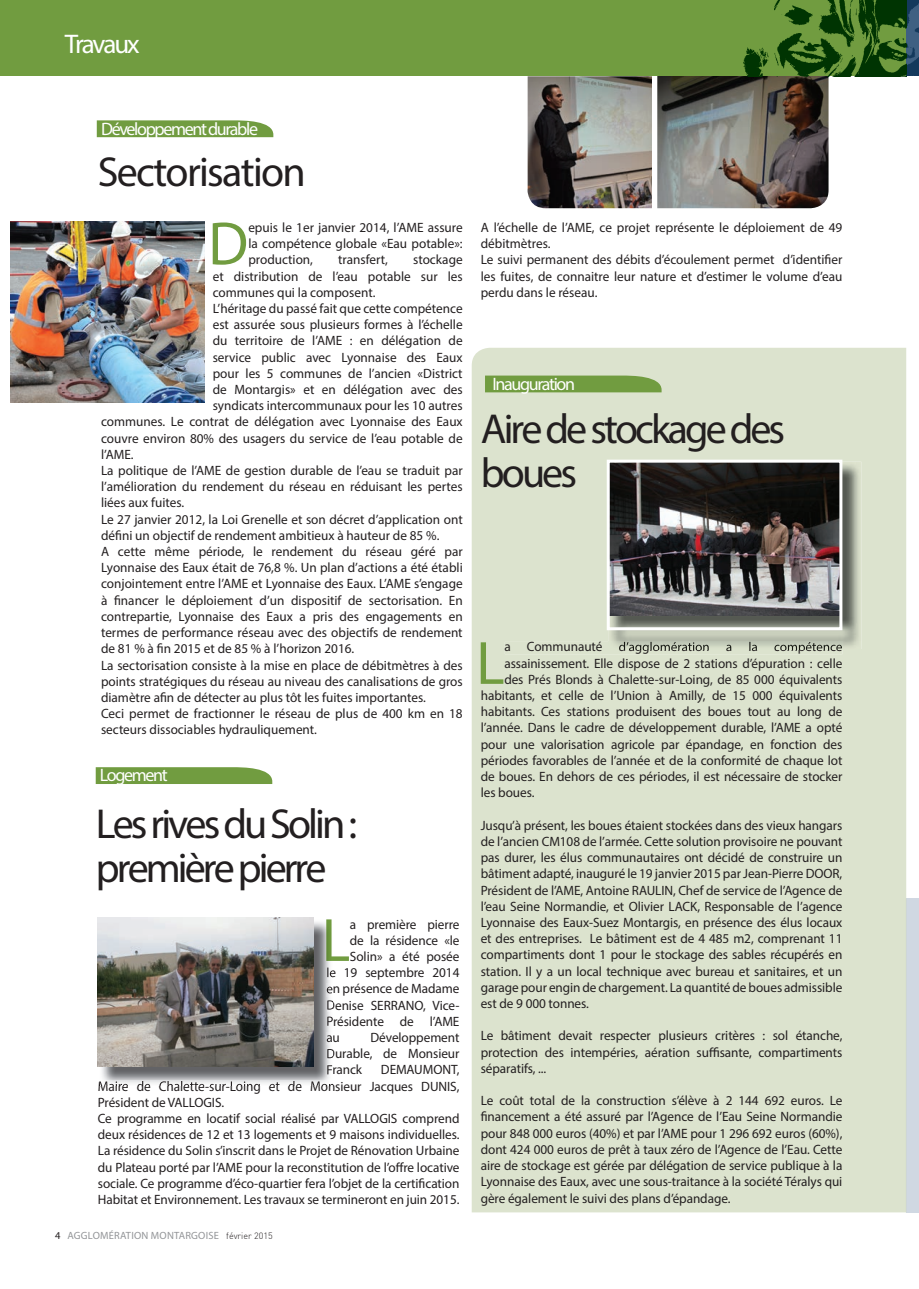
<style>
.page{position:relative;width:919px;height:1289px;background:#fff}
.page>*{position:absolute;margin:0;border:0;box-sizing:border-box;transform-origin:0 0}
.t1{font:61.5px "Myriad Pro";color:#719c40}
.t2{font:42px/43.5px "Myriad Pro";letter-spacing:-.07em;color:#231f20}
.t3{font:42px "Myriad Pro";letter-spacing:-.04em;color:#231f20}
.t4{font:27px "Myriad Pro";letter-spacing:-.08em;color:#fff}
.t5{font:18px "Myriad Pro";letter-spacing:-.075em;color:#fff}
.t6{font:13.5px/16.2px "Myriad Pro";letter-spacing:-.005em;color:#231f20;text-align:justify}
.t7{font:10.5px "Myriad Pro";letter-spacing:.02em;color:#939598}
.s1{color:#231f20}
.s2{font-family:"DIN";font-weight:300;font-size:9px;color:#231f20}
</style>
<div class="page">
<div style="left:906px;top:898px;width:12px;height:314px;background:#d0d8e2"></div>
<div style="left:471px;top:348px;width:435px;height:864px;background:#dce3ce"></div>
<div style="left:505px;top:642px;width:337px;height:12px;background:#dce3ce"></div>
<img style="left:906px;top:0;width:12px;height:76px">
<svg style="left:97px;top:120px;width:176px;height:17px;background:#78a149"></svg>
<img style="left:11px;top:222px;width:193px;height:180px">
<img style="left:527px;top:76px;width:125px;height:132px">
<svg style="left:96px;top:767px;width:176px;height:17px;background:#76a048"></svg>
<img style="left:100px;top:919px;width:232px;height:161px">
<img style="left:326px;top:919px;width:6px;height:41px">
<svg style="left:327px;top:967px;width:5px;height:58px"></svg>
<svg style="left:327px;top:1032px;width:5px;height:43px"></svg>
<img style="left:100px;top:1080px;width:232px;height:5px">
<img style="left:98px;top:917px;width:215px;height:149px">
<img style="left:657px;top:76px;width:171px;height:132px">
<div style="left:0;top:0;width:906px;height:76px;background:#719c40"></div>
<img style="left:743px;top:0;width:163px;height:76px">
<svg style="left:485px;top:375px;width:176px;height:17px;background:#77a048"></svg>
<img style="left:608px;top:461px;width:253px;height:188px">
<img style="left:608px;top:642px;width:234px;height:7px">
<img style="left:610px;top:463px;width:228px;height:152px">
<div style="left:606px;top:459px;width:236px;height:171px;border:3px solid #fff"></div>
<h3 class="t4" style="left:65px;top:27px;width:76px">Travaux</h3>
<h3 class="t5" style="left:101px;top:117px;width:158px">Développement durable</h3>
<h2 class="t3" style="left:98px;top:146px;width:209px">Sectorisation</h2>
<h1 class="t1" style="left:208px;top:206px;width:42px">D</h1>
<p class="t6" style="left:248px;top:219px;width:216px">epuis le 1er janvier 2014, l’AME assure la compétence globale «Eau potable»: production,</p>
<p class="t6" style="left:338px;top:251px;width:51px">transfert,</p>
<p class="t6" style="left:413px;top:251px;width:51px">stockage</p>
<p class="t6" style="left:213px;top:268px;width:251px">et distribution de l’eau potable sur les</p>
<p class="t6" style="left:213px;top:284px;width:164px">communes qui la composent.</p>
<p class="t6" style="left:213px;top:300px;width:251px">L’héritage du passé fait que cette compétence</p>
<p class="t6" style="left:213px;top:316px;width:251px">est assurée sous plusieurs formes à l’échelle</p>
<p class="t6" style="left:213px;top:332px;width:251px">du territoire de l’AME : en délégation de</p>
<p class="t6" style="left:213px;top:349px;width:251px">service public avec Lyonnaise des Eaux</p>
<p class="t6" style="left:213px;top:365px;width:251px">pour les 5 communes de l’ancien «District</p>
<p class="t6" style="left:213px;top:381px;width:251px">de Montargis» et en délégation avec des</p>
<p class="t6" style="left:213px;top:397px;width:251px">syndicats intercommunaux pour les 10 autres</p>
<p class="t6" style="left:101px;top:413px;width:363px">communes. Le contrat de délégation avec Lyonnaise des Eaux</p>
<p class="t6" style="left:101px;top:430px;width:363px">couvre environ 80% des usagers du service de l’eau potable de</p>
<p class="t6" style="left:101px;top:446px;width:34px">l’AME.</p>
<p class="t6" style="left:101px;top:462px;width:363px">La politique de l’AME de gestion durable de l’eau se traduit par</p>
<p class="t6" style="left:101px;top:478px;width:363px">l’amélioration du rendement du réseau en réduisant les pertes</p>
<p class="t6" style="left:101px;top:494px;width:85px">liées aux fuites.</p>
<p class="t6" style="left:101px;top:511px;width:363px">Le 27 janvier 2012, la Loi Grenelle et son décret d’application ont</p>
<p class="t6" style="left:101px;top:527px;width:340px">défini un objectif de rendement ambitieux à hauteur de 85 %.</p>
<p class="t6" style="left:101px;top:543px;width:363px">A cette même période, le rendement du réseau géré par</p>
<p class="t6" style="left:101px;top:559px;width:363px">Lyonnaise des Eaux était de 76,8 %. Un plan d’actions a été établi</p>
<p class="t6" style="left:101px;top:575px;width:363px">conjointement entre l’AME et Lyonnaise des Eaux. L’AME s’engage</p>
<p class="t6" style="left:101px;top:592px;width:363px">à financer le déploiement d’un dispositif de sectorisation. En</p>
<p class="t6" style="left:101px;top:608px;width:363px">contrepartie, Lyonnaise des Eaux a pris des engagements en</p>
<p class="t6" style="left:101px;top:624px;width:363px">termes de performance réseau avec des objectifs de rendement</p>
<p class="t6" style="left:101px;top:640px;width:255px">de 81 % à fin 2015 et de 85 % à l’horizon 2016.</p>
<p class="t6" style="left:101px;top:656px;width:363px">La sectorisation consiste à la mise en place de débitmètres à des</p>
<p class="t6" style="left:101px;top:673px;width:363px">points stratégiques du réseau au niveau des canalisations de gros</p>
<p class="t6" style="left:101px;top:689px;width:326px">diamètre afin de détecter au plus tôt les fuites importantes.</p>
<p class="t6" style="left:101px;top:705px;width:363px">Ceci permet de fractionner le réseau de plus de 400 km en 18</p>
<p class="t6" style="left:101px;top:721px;width:217px">secteurs dissociables hydrauliquement.</p>
<h3 class="t5" style="left:100px;top:764px;width:69px">Logement</h3>
<h2 class="t2" style="left:96px;top:801px;width:263px">Les rives du Solin : première pierre</h2>
<h1 class="t1" style="left:322px;top:902px;width:30px">L</h1>
<p class="t6" style="left:350px;top:915px;width:111px">a première pierre</p>
<p class="t6" style="left:350px;top:931px;width:111px">de la résidence «le</p>
<p class="t6" style="left:350px;top:948px;width:111px">Solin» a été posée</p>
<p class="t6" style="left:326px;top:964px;width:135px">le 19 septembre 2014</p>
<p class="t6" style="left:326px;top:980px;width:135px">en présence de Madame</p>
<p class="t6" style="left:326px;top:996px;width:135px">Denise SERRANO, Vice-</p>
<p class="t6" style="left:326px;top:1012px;width:135px">Présidente de l’AME</p>
<p class="t6" style="left:326px;top:1029px;width:15px">au</p>
<p class="t6" style="left:326px;top:1029px;width:135px;text-indent:44px">Développement Durable, de Monsieur Franck</p>
<p class="t6" style="left:98px;top:1061px;width:363px;text-align:left;text-indent:283px">DEMAUMONT, Maire de Chalette-sur-Loing et de Monsieur Jacques DUNIS, Président de VALLOGIS.<br>Ce programme en locatif social réalisé par VALLOGIS comprend deux résidences de 12 et 13 logements et 9 maisons individuelles.<br>La résidence du Solin s’inscrit dans le Projet de Rénovation Urbaine du Plateau porté par l’AME pour la reconstitution de l’offre locative sociale. Ce programme d’éco-quartier fera l’objet de la certification Habitat et Environnement. Les travaux se termineront en juin 2015.</p>
<p class="t7" style="left:55px;top:1228px;width:219px"><span class="s1">4</span> AGGLOMÉRATION MONTARGOISE <span class="s2">février 2015</span></p>
<p class="t6" style="left:480px;top:219px;width:363px;text-align:left">A l’échelle de l’AME, ce projet représente le déploiement de 49 débitmètres.<br>Le suivi permanent des débits d’écoulement permet d’identifier les fuites, de connaitre leur nature et d’estimer le volume d’eau perdu dans le réseau.</p>
<h3 class="t5" style="left:492px;top:373px;width:84px">Inauguration</h3>
<h2 class="t2" style="left:481px;top:407px;width:306px">Aire de stockage des boues</h2>
<h1 class="t1" style="left:476px;top:625px;width:30px">L</h1>
<p class="t6" style="left:504px;top:638px;width:339px">a Communauté d’agglomération a la compétence</p>
<p class="t6" style="left:504px;top:654px;width:339px">assainissement. Elle dispose de 2 stations d’épuration : celle</p>
<p class="t6" style="left:504px;top:671px;width:339px">des Prés Blonds à Chalette-sur-Loing, de 85 000 équivalents</p>
<p class="t6" style="left:480px;top:687px;width:363px">habitants, et celle de l’Union à Amilly, de 15 000 équivalents</p>
<p class="t6" style="left:480px;top:703px;width:363px">habitants. Ces stations produisent des boues tout au long de</p>
<p class="t6" style="left:480px;top:719px;width:363px">l’année. Dans le cadre de développement durable, l’AME a opté</p>
<p class="t6" style="left:480px;top:735px;width:363px">pour une valorisation agricole par épandage, en fonction des</p>
<p class="t6" style="left:480px;top:752px;width:363px">périodes favorables de l’année et de la conformité de chaque lot</p>
<p class="t6" style="left:480px;top:768px;width:363px">de boues. En dehors de ces périodes, il est nécessaire de stocker</p>
<p class="t6" style="left:480px;top:784px;width:55px">les boues.</p>
<p class="t6" style="left:480px;top:816px;width:363px">Jusqu’à présent, les boues étaient stockées dans des vieux hangars de l’ancien CM108 de l’armée. Cette solution provisoire ne pouvant pas durer, les élus communautaires ont décidé de construire un bâtiment adapté, inauguré le 19 janvier 2015 par Jean-Pierre DOOR, Président de l’AME, Antoine RAULIN, Chef de service de l’Agence de l’eau Seine Normandie, et Olivier LACK, Responsable de l’agence Lyonnaise des Eaux-Suez Montargis, en présence des élus locaux et des entreprises. Le bâtiment est de 4 485 m2, comprenant 11 compartiments dont 1 pour le stockage des sables récupérés en station. Il y a un local technique avec bureau et sanitaires, et un garage pour engin de chargement. La quantité de boues admissible est de 9 000 tonnes.</p>
<p class="t6" style="left:480px;top:1027px;width:363px">Le bâtiment devait respecter plusieurs critères : sol étanche, protection des intempéries, aération suffisante, compartiments séparatifs, ...</p>
<p class="t6" style="left:480px;top:1092px;width:363px">Le coût total de la construction s’élève à 2 144 692 euros. Le financement a été assuré par l’Agence de l’Eau Seine Normandie pour 848 000 euros (40%) et par l’AME pour 1 296 692 euros (60%), dont 424 000 euros de prêt à taux zéro de l’Agence de l’Eau. Cette aire de stockage est gérée par délégation de service publique à la Lyonnaise des Eaux, avec une sous-traitance à la société Téralys qui gère également le suivi des plans d’épandage.</p>
</div>
